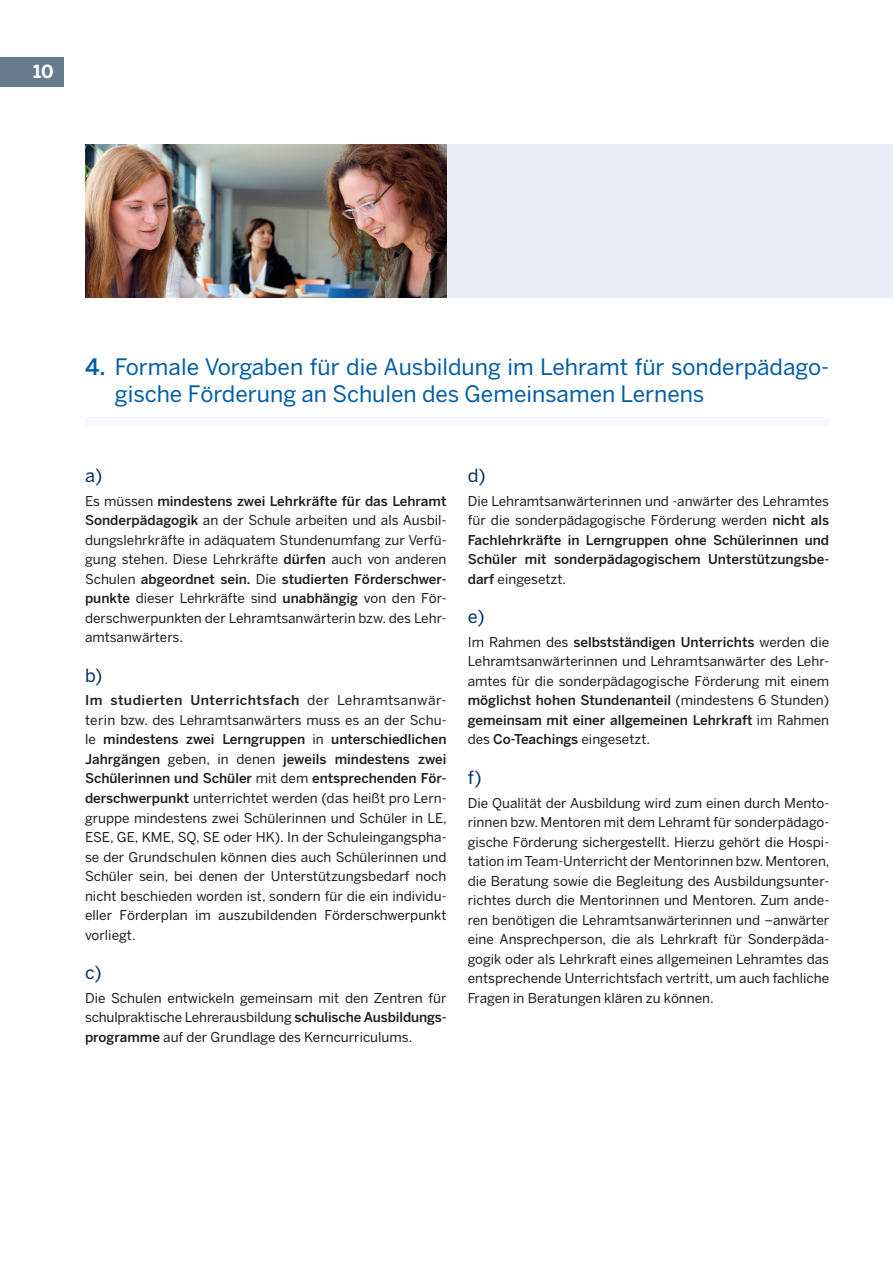
<style>
.page{position:relative;width:893px;height:1263px;background:#fff}
.page>*{position:absolute;margin:0;border:0;box-sizing:border-box;transform-origin:0 0}
.t1{font:22.5px/27px "Benton Sans";color:#005da9}
.t2{font:18px "Benton Sans";color:#003063}
.t3{font:700 18px "Benton Sans";color:#fff}
.t4{font:13.5px/19.5px "Benton Sans";color:#1d1d1b;text-align:justify}
.t5{font:500 13.5px/19.5px "Benton Sans";color:#1d1d1b;text-align:justify}
.s1{font-weight:500}
.s2{font-weight:400}
</style>
<div class="page">
<div style="left:0;top:57px;width:64px;height:30px;background:#667b90"></div>
<div style="left:85px;top:145px;width:808px;height:153px;background:#eaedf8"></div>
<img style="left:85px;top:145px;width:361px;height:153px">
<div style="left:85px;top:417px;width:744px;height:8px;background:#f5f7fc"></div>
<p class="t3" style="left:33px;top:60px;width:22px">10</p>
<p class="t1" style="left:115px;top:353px;width:716px;text-indent:-30px"><span class="s1">4.</span> Formale Vorgaben für die Ausbildung im Lehramt für sonderpädago&shy;gische Förderung an Schulen des Gemeinsamen Lernens</p>
<p class="t2" style="left:85px;top:465px;width:19px">a)</p>
<p class="t4" style="left:85px;top:491px;width:363px">Es müssen <span class="s1">mindestens zwei Lehrkräfte für das Lehramt Sonderpädagogik</span> an der Schule arbeiten und als Ausbil&shy;dungslehrkräfte in adäquatem Stundenumfang zur Verfü&shy;gung stehen. Diese Lehrkräfte <span class="s1">dürfen</span> auch von anderen Schulen <span class="s1">abgeordnet sein.</span> Die <span class="s1">studierten Förderschwer&shy;punkte</span> dieser Lehrkräfte sind <span class="s1">unabhängig</span> von den För&shy;derschwerpunkten der Lehramtsanwärterin bzw. des Lehr&shy;amtsanwärters.</p>
<p class="t2" style="left:85px;top:664px;width:19px">b)</p>
<p class="t4" style="left:85px;top:691px;width:363px"><span class="s1">Im studierten Unterrichtsfach</span> der Lehramtsanwär&shy;terin bzw. des Lehramtsanwärters muss es an der Schu&shy;le <span class="s1">mindestens zwei Lerngruppen</span> in <span class="s1">unterschiedlichen Jahrgängen</span> geben, in denen <span class="s1">jeweils mindestens zwei Schülerinnen und Schüler</span> mit dem <span class="s1">entsprechenden För&shy;derschwerpunkt</span> unterrichtet werden (das heißt pro Lern&shy;gruppe mindestens zwei Schülerinnen und Schüler in LE, ESE, GE, KME, SQ, SE oder HK). In der Schuleingangspha&shy;se der Grundschulen können dies auch Schülerinnen und Schüler sein, bei denen der Unterstützungsbedarf noch nicht beschieden worden ist, sondern für die ein individu&shy;eller Förderplan im auszubildenden Förderschwerpunkt vorliegt.</p>
<p class="t2" style="left:85px;top:962px;width:18px">c)</p>
<p class="t4" style="left:85px;top:988px;width:363px">Die Schulen entwickeln gemeinsam mit den Zentren für schulpraktische Lehrerausbildung <span class="s1">schulische Ausbildungs&shy;programme</span> auf der Grundlage des Kerncurriculums.</p>
<p class="t2" style="left:468px;top:465px;width:19px">d)</p>
<p class="t5" style="left:468px;top:491px;width:363px"><span class="s2">Die Lehramtsanwärterinnen und -anwärter des Lehramtes für die sonderpädagogische Förderung werden</span> nicht als Fachlehrkräfte in Lerngruppen ohne Schülerinnen und Schüler mit sonderpädagogischem Unterstützungsbe&shy;darf <span class="s2">eingesetzt.</span></p>
<p class="t2" style="left:468px;top:606px;width:18px">e)</p>
<p class="t4" style="left:468px;top:632px;width:363px">Im Rahmen des <span class="s1">selbstständigen Unterrichts</span> werden die Lehramtsanwärterinnen und Lehramtsanwärter des Lehr&shy;amtes für die sonderpädagogische Förderung mit einem <span class="s1">möglichst hohen Stundenanteil</span> (mindestens 6 Stunden) <span class="s1">gemeinsam mit einer allgemeinen Lehrkraft</span> im Rahmen des <span class="s1">Co-Teachings</span> eingesetzt.</p>
<p class="t2" style="left:468px;top:767px;width:15px">f)</p>
<p class="t4" style="left:468px;top:793px;width:363px">Die Qualität der Ausbildung wird zum einen durch Mento&shy;rinnen bzw. Mentoren mit dem Lehramt für sonderpädago&shy;gische Förderung sichergestellt. Hierzu gehört die Hospi&shy;tation im Team-Unterricht der Mentorinnen bzw. Mentoren, die Beratung sowie die Begleitung des Ausbildungsunter&shy;richtes durch die Mentorinnen und Mentoren. Zum ande&shy;ren benötigen die Lehramtsanwärterinnen und –anwärter eine Ansprechperson, die als Lehrkraft für Sonderpäda&shy;gogik oder als Lehrkraft eines allgemeinen Lehramtes das entsprechende Unterrichtsfach vertritt, um auch fachliche Fragen in Beratungen klären zu können.</p>
</div>
